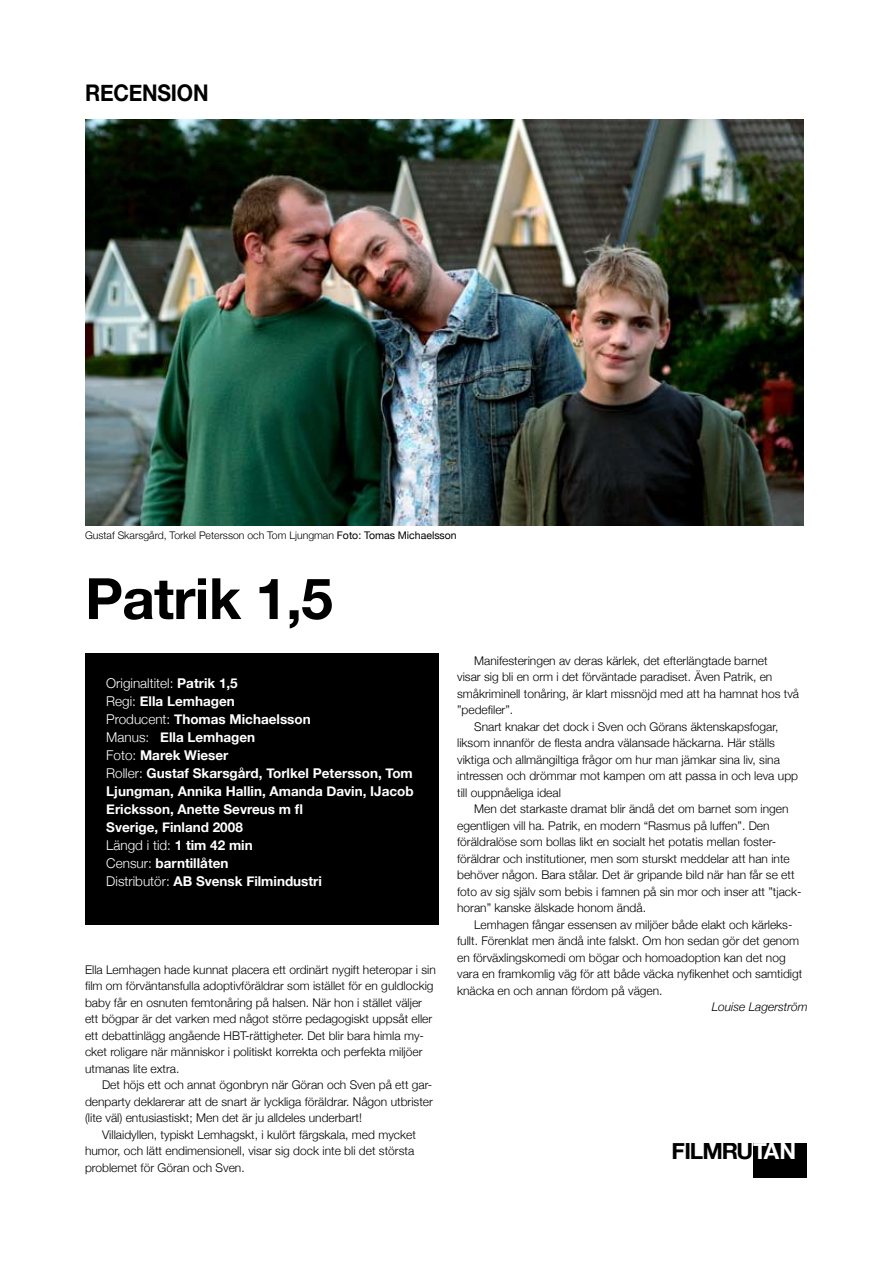
<style>
.page{position:relative;width:893px;height:1263px;background:#fff}
.page>*{position:absolute;margin:0;border:0;box-sizing:border-box;transform-origin:0 0}
.t1{font:700 57px "Helvetica Neue";color:#000}
.t2{font:700 22.95px "Helvetica Neue";letter-spacing:-.01em;color:#000;scale:.92 1}
.t3{font:700 22.65px "Helvetica Neue";letter-spacing:-.04em;color:#000}
.t4{font:700 13.5px/18px "Helvetica Neue";color:#fff}
.t5{font:300 12px/16.5px "Helvetica Neue";color:#000}
.t6{font:italic 300 12px "Helvetica Neue";color:#000}
.t7{font:300 10.5px "Helvetica Neue";color:#000}
.s1{font-weight:400}
.s2{font-weight:300}
.s3{color:#fff}
</style>
<div class="page">
<div style="left:754px;top:1143px;width:53px;height:35px;background:#000"></div>
<div style="left:85px;top:653px;width:354px;height:271px;background:#000"></div>
<img style="left:85px;top:120px;width:718px;height:406px">
<h2 class="t2" style="left:85px;top:79px;width:136px">recension</h2>
<p class="t7" style="left:85px;top:529px;width:373px">Gustaf Skarsgård, Torkel Petersson och Tom Ljungman <span class="s1">Foto: Tomas Michaelsson</span></p>
<h1 class="t1" style="left:85px;top:563px;width:249px">Patrik 1,5</h1>
<p class="t4" style="left:106px;top:673px;width:309px"><span class="s2">Originaltitel:</span> Patrik 1,5<br><span class="s2">Regi:</span> Ella Lemhagen<br><span class="s2">Producent:</span> Thomas Michaelsson<br><span class="s2">Manus:</span> Ella Lemhagen<br><span class="s2">Foto:</span> Marek Wieser<br><span class="s2">Roller:</span> Gustaf Skarsgård, Torlkel Petersson, Tom<br>Ljungman, Annika Hallin, Amanda Davin, IJacob<br>Ericksson, Anette Sevreus m fl<br>Sverige, Finland 2008<br><span class="s2">Längd i tid:</span> 1 tim 42 min<br><span class="s2">Censur:</span> barntillåten<br><span class="s2">Distributör:</span> AB Svensk Filmindustri</p>
<p class="t5" style="left:85px;top:961px;width:352px">Ella Lemhagen hade kunnat placera ett ordinärt nygift heteropar i sin film om förväntansfulla adoptivföräldrar som istället för en guldlockig baby får en osnuten femtonåring på halsen. När hon i stället väljer ett bögpar är det varken med något större pedagogiskt uppsåt eller ett debattinlägg angående HBT-rättigheter. Det blir bara himla my&shy;cket roligare när människor i politiskt korrekta och perfekta miljöer utmanas lite extra.</p>
<p class="t5" style="left:85px;top:1076px;width:349px;text-align:justify;text-indent:17px">Det höjs ett och annat ögonbryn när Göran och Sven på ett gar&shy;denparty deklarerar att de snart är lyckliga föräldrar. Någon utbrister (lite väl) entusiastiskt; Men det är ju alldeles underbart!</p>
<p class="t5" style="left:85px;top:1126px;width:332px;text-indent:17px">Villaidyllen, typiskt Lemhagskt, i kulört färgskala, med mycket humor, och lätt endimensionell, visar sig dock inte bli det största problemet för Göran och Sven.</p>
<p class="t5" style="left:474px;top:652px;width:295px">Manifesteringen av deras kärlek, det efterlängtade barnet</p>
<p class="t5" style="left:457px;top:668px;width:317px">visar sig bli en orm i det förväntade paradiset. Även Patrik, en</p>
<p class="t5" style="left:457px;top:685px;width:344px">småkriminell tonåring, är klart missnöjd med att ha hamnat hos två</p>
<p class="t5" style="left:457px;top:701px;width:58px">”pedefiler”.</p>
<p class="t5" style="left:474px;top:718px;width:306px">Snart knakar det dock i Sven och Görans äktenskapsfogar,</p>
<p class="t5" style="left:457px;top:734px;width:319px">liksom innanför de flesta andra välansade häckarna. Här ställs</p>
<p class="t5" style="left:457px;top:751px;width:324px">viktiga och allmängiltiga frågor om hur man jämkar sina liv, sina</p>
<p class="t5" style="left:457px;top:767px;width:342px">intressen och drömmar mot kampen om att passa in och leva upp</p>
<p class="t5" style="left:457px;top:784px;width:105px">till ouppnåeliga ideal</p>
<p class="t5" style="left:474px;top:800px;width:316px">Men det starkaste dramat blir ändå det om barnet som ingen</p>
<p class="t5" style="left:457px;top:817px;width:314px">egentligen vill ha. Patrik, en modern “Rasmus på luffen”. Den</p>
<p class="t5" style="left:457px;top:833px;width:321px">föräldralöse som bollas likt en socialt het potatis mellan foster-</p>
<p class="t5" style="left:457px;top:850px;width:334px">föräldrar och institutioner, men som sturskt meddelar att han inte</p>
<p class="t5" style="left:457px;top:866px;width:339px">behöver någon. Bara stålar. Det är gripande bild när han får se ett</p>
<p class="t5" style="left:457px;top:883px;width:346px">foto av sig själv som bebis i famnen på sin mor och inser att ”tjack-</p>
<p class="t5" style="left:457px;top:899px;width:190px">horan” kanske älskade honom ändå.</p>
<p class="t5" style="left:474px;top:916px;width:320px">Lemhagen fångar essensen av miljöer både elakt och kärleks-</p>
<p class="t5" style="left:457px;top:932px;width:343px">fullt. Förenklat men ändå inte falskt. Om hon sedan gör det genom</p>
<p class="t5" style="left:457px;top:949px;width:330px">en förväxlingskomedi om bögar och homoadoption kan det nog</p>
<p class="t5" style="left:457px;top:965px;width:347px">vara en framkomlig väg för att både väcka nyfikenhet och samtidigt</p>
<p class="t5" style="left:457px;top:982px;width:207px">knäcka en och annan fördom på vägen.</p>
<p class="t6" style="left:712px;top:1000px;width:98px">Louise Lagerström</p>
<h3 class="t3" style="left:671px;top:1137px;width:126px">FILMRU<span class="s3">TAN</span></h3>
</div>
